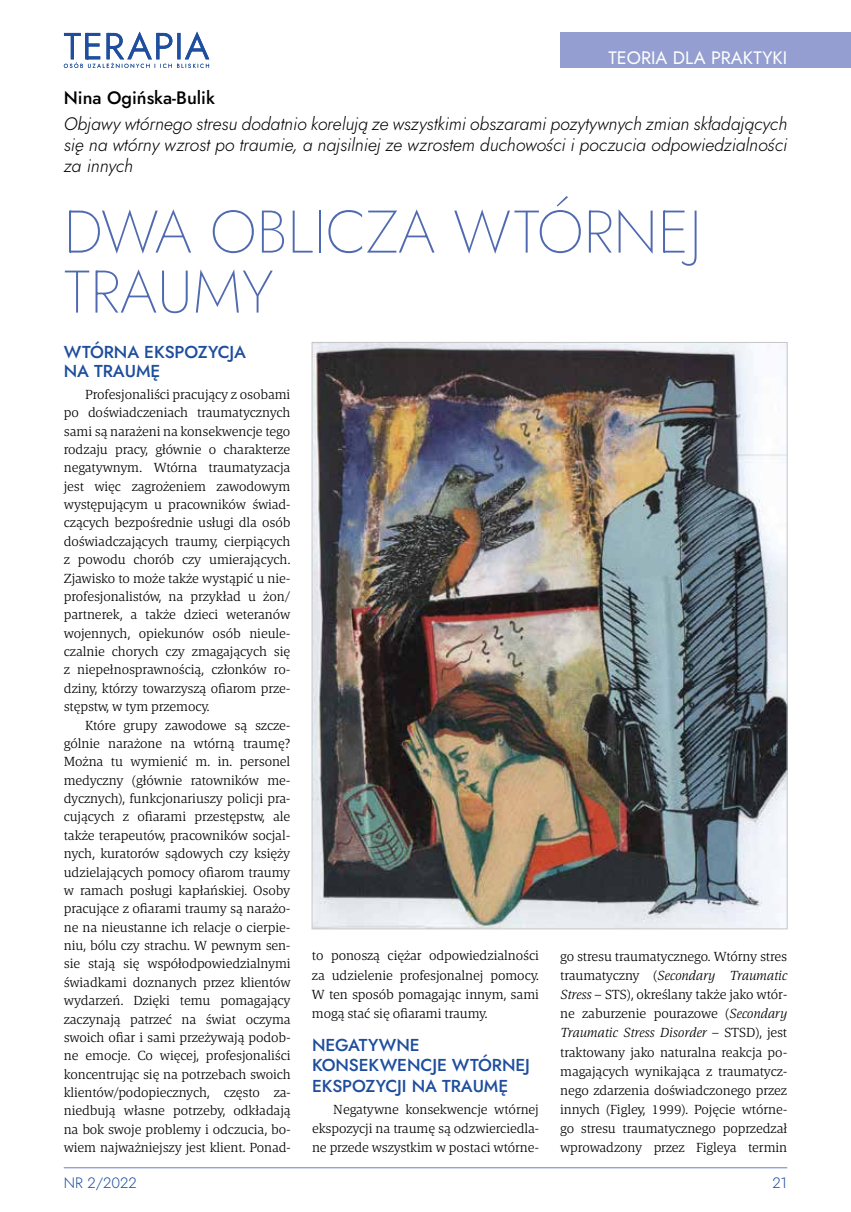
<style>
.page{position:relative;width:851px;height:1212px;background:#fff}
.page>*{position:absolute;margin:0;border:0;box-sizing:border-box;transform-origin:0 0}
.t1{font:60px/60px "Jost";color:#506ab1}
.t2{font:italic 300 18px/21px "Jost";color:#000;text-align:justify}
.t3{font:18px "Jost";color:#fff}
.t4{font:500 18px "Jost";color:#000}
.t5{font:500 17.25px/20.7px "Jost";letter-spacing:-.005em;color:#1e4e9d}
.t6{font:15px "Jost";color:#1e4e9d}
.t7{font:300 13.5px/18.3px "Askan";letter-spacing:-.005em;color:#000;text-align:justify}
.s1{font-style:italic}
</style>
<div class="page">
<div style="left:560px;top:33px;width:290px;height:35px;background:#949ed0"></div>
<svg style="left:64px;top:32px;width:145px;height:36px"></svg>
<hr style="left:64px;top:1167px;width:723px;height:1px;background:#949ed0">
<img style="left:313px;top:344px;width:472px;height:583px">
<h2 class="t3" style="left:677px;top:45px;width:111px">TYTUŁ DZIAŁU</h2>
<h2 class="t3" style="left:608px;top:45px;width:180px">TEORIA DLA PRAKTYKI</h2>
<h2 class="t4" style="left:64px;top:86px;width:153px">Nina Ogińska-Bulik</h2>
<h2 class="t2" style="left:64px;top:113px;width:724px">Objawy wtórnego stresu dodatnio korelują ze wszystkimi obszarami pozytywnych zmian składających się na wtórny wzrost po traumie, a najsilniej ze wzrostem duchowości i poczucia odpowiedzialności za innych</h2>
<h1 class="t1" style="left:64px;top:202px;width:639px">DWA OBLICZA WTÓRNEJ<br>TRAUMY</h1>
<p class="t5" style="left:64px;top:342px;width:184px;line-height:19.8px">WTÓRNA EKSPOZYCJA<br>NA TRAUMĘ</p>
<p class="t7" style="left:64px;top:385px;width:228px;text-indent:21px">Profesjonaliści pracujący z osobami po doświadczeniach traumatycznych sami są narażeni na konsekwencje tego rodzaju pracy, głównie o charakterze negatywnym. Wtórna traumatyzacja jest więc zagrożeniem zawodowym występującym u pracowników świad&shy;czących bezpośrednie usługi dla osób doświadczających traumy, cierpiących z powodu chorób czy umierających.<br>Zjawisko to może także wystąpić u nie&shy;profesjonalistów, na przykład u żon/ partnerek, a także dzieci weteranów wojennych, opiekunów osób nieule&shy;czalnie chorych czy zmagających się z niepełnosprawnością, członków ro&shy;dziny, którzy towarzyszą ofiarom prze&shy;stępstw, w tym przemocy.</p>
<p class="t7" style="left:64px;top:716px;width:228px;text-indent:21px">Które grupy zawodowe są szcze&shy;gólnie narażone na wtórną traumę?<br>Można tu wymienić m. in. personel medyczny (głównie ratowników me&shy;dycznych), funkcjonariuszy policji pra&shy;cujących z ofiarami przestępstw, ale także terapeutów, pracowników socjal&shy;nych, kuratorów sądowych czy księży udzielających pomocy ofiarom traumy w ramach posługi kapłańskiej. Osoby pracujące z ofiarami traumy są narażo&shy;ne na nieustanne ich relacje o cierpie&shy;niu, bólu czy strachu. W pewnym sen&shy;sie stają się współodpowiedzialnymi świadkami doznanych przez klientów wydarzeń. Dzięki temu pomagający zaczynają patrzeć na świat oczyma swoich ofiar i sami przeżywają podob&shy;ne emocje. Co więcej, profesjonaliści koncentrując się na potrzebach swoich klientów/podopiecznych, często za&shy;niedbują własne potrzeby, odkładają na bok swoje problemy i odczucia, bo&shy;wiem najważniejszy jest klient. Ponad-</p>
<p class="t7" style="left:312px;top:946px;width:228px;line-height:19.2px">to ponoszą ciężar odpowiedzialności za udzielenie profesjonalnej pomocy.<br>W ten sposób pomagając innym, sami mogą stać się ofiarami traumy.</p>
<p class="t5" style="left:312px;top:1034px;width:219px">NEGATYWNE<br>KONSEKWENCJE WTÓRNEJ<br>EKSPOZYCJI NA TRAUMĘ</p>
<p class="t7" style="left:312px;top:1100px;width:228px;line-height:19.2px;text-indent:21px">Negatywne konsekwencje wtórnej ekspozycji na traumę są odzwierciedla&shy;ne przede wszystkim w postaci wtórne-</p>
<p class="t7" style="left:560px;top:946px;width:228px;line-height:19.2px">go stresu traumatycznego. Wtórny stres traumatyczny (<span class="s1">Secondary Traumatic Stress</span> – STS), określany także jako wtór&shy;ne zaburzenie pourazowe (<span class="s1">Secondary Traumatic Stress Disorder</span> – STSD), jest traktowany jako naturalna reakcja po&shy;magających wynikająca z traumatycz&shy;nego zdarzenia doświadczonego przez innych (Figley, 1999). Pojęcie wtórne&shy;go stresu traumatycznego poprzedzał wprowadzony przez Figleya termin</p>
<p class="t6" style="left:64px;top:1172px;width:74px">NR 2/2022</p>
<p class="t6" style="left:772px;top:1172px;width:16px">21</p>
</div>
